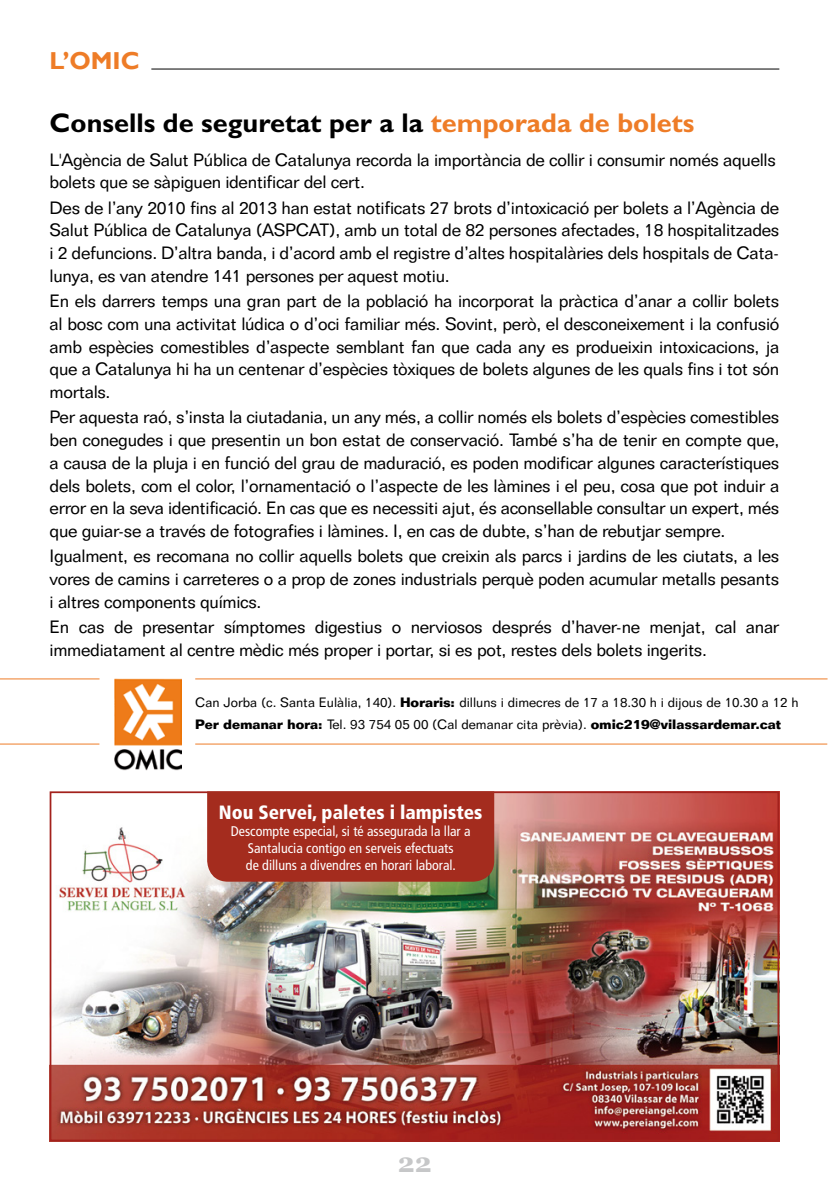
<style>
.page{position:relative;width:829px;height:1191px;background:#fff}
.page>*{position:absolute;margin:0;border:0;box-sizing:border-box;transform-origin:0 0}
.t1{font:700 27.12px "Gill Sans";color:#000}
.t2{font:700 26.95px "Georgia";color:#c6c7c8}
.t3{font:700 24.5px "Gill Sans";color:#ee7c27}
.t4{font:900 condensed 19.25px "Frutiger";color:#fff}
.t5{font:17.5px/22.8px "Folio BT";letter-spacing:-.02em;color:#000;text-align:justify}
.t6{font:condensed 14px/16.8px "Frutiger";color:#fff;text-align:center}
.t7{font:13.3px "Folio BT";color:#000}
.t8{font:700 13.3px "Folio";letter-spacing:-.01em;color:#000}
.s1{color:#ee7c27}
.s2{font-family:"Folio";font-weight:700}
.s3{font-family:"Folio BT";font-weight:400}
</style>
<div class="page">
<hr style="left:151px;top:69px;width:628px;height:1px;background:#000">
<img style="left:115px;top:678px;width:66px;height:92px">
<hr style="left:195px;top:678px;width:632px;height:1px;background:#ee7c27">
<hr style="left:195px;top:743px;width:632px;height:1px;background:#ee7c27">
<hr style="left:0;top:678px;width:99px;height:1px;background:#ee7c27">
<hr style="left:0;top:743px;width:99px;height:1px;background:#ee7c27">
<img style="left:53px;top:794px;width:723px;height:344px">
<div style="left:50px;top:791px;width:729px;height:350px;border:2px solid #a3211c"></div>
<div style="left:207px;top:791px;width:287px;height:90px;background:#a42c1e"></div>
<h3 class="t3" style="left:50px;top:46px;width:91px">L’OMIC</h3>
<h1 class="t1" style="left:50px;top:106px;width:646px">Consells de seguretat per a la <span class="s1">temporada de bolets</span></h1>
<p class="t5" style="left:50px;top:148px;width:727px">L'Agència de Salut Pública de Catalunya recorda la importància de collir i consumir només aquells bolets que se sàpiguen identificar del cert.</p>
<p class="t5" style="left:50px;top:196px;width:731px">Des de l’any 2010 fins al 2013 han estat notificats 27 brots d’intoxicació per bolets a l’Agència de Salut Pública de Catalunya (ASPCAT), amb un total de 82 persones afectades, 18 hospitalitzades i 2 defuncions. D’altra banda, i d’acord amb el registre d’altes hospitalàries dels hospitals de Cata&shy;lunya, es van atendre 141 persones per aquest motiu.</p>
<p class="t5" style="left:50px;top:289px;width:731px">En els darrers temps una gran part de la població ha incorporat la pràctica d’anar a collir bolets al bosc com una activitat lúdica o d’oci familiar més. Sovint, però, el desconeixement i la confusió amb espècies comestibles d’aspecte semblant fan que cada any es produeixin intoxicacions, ja que a Catalunya hi ha un centenar d’espècies tòxiques de bolets algunes de les quals fins i tot són mortals.</p>
<p class="t5" style="left:50px;top:405px;width:731px">Per aquesta raó, s’insta la ciutadania, un any més, a collir només els bolets d’espècies comestibles ben conegudes i que presentin un bon estat de conservació. També s’ha de tenir en compte que, a causa de la pluja i en funció del grau de maduració, es poden modificar algunes característiques dels bolets, com el color, l’ornamentació o l’aspecte de les làmines i el peu, cosa que pot induir a error en la seva identificació. En cas que es necessiti ajut, és aconsellable consultar un expert, més que guiar-se a través de fotografies i làmines. I, en cas de dubte, s’han de rebutjar sempre.</p>
<p class="t5" style="left:50px;top:544px;width:731px">Igualment, es recomana no collir aquells bolets que creixin als parcs i jardins de les ciutats, a les vores de camins i carreteres o a prop de zones industrials perquè poden acumular metalls pesants i altres components químics.</p>
<p class="t5" style="left:50px;top:615px;width:731px">En cas de presentar símptomes digestius o nerviosos després d’haver-ne menjat, cal anar immediatament al centre mèdic més proper i portar, si es pot, restes dels bolets ingerits.</p>
<p class="t7" style="left:195px;top:694px;width:604px">Can Jorba (c. Santa Eulàlia, 140). <span class="s2">Horaris:</span> dilluns i dimecres de 17 a 18.30 h i dijous de 10.30 a 12 h</p>
<p class="t8" style="left:195px;top:715px;width:587px">Per demanar hora: <span class="s3">Tel. 93 754 05 00 (Cal demanar cita prèvia).</span> omic219@vilassardemar.cat</p>
<p class="t4" style="left:219px;top:801px;width:265px">Nou Servei, paletes i lampistes</p>
<p class="t6" style="left:231px;top:823px;width:241px">Descompte especial, si té assegurada la llar a<br>Santalucia contigo en serveis efectuats<br>de dilluns a divendres en horari laboral.</p>
<h2 class="t2" style="left:398px;top:1145px;width:35px">22</h2>
</div>
